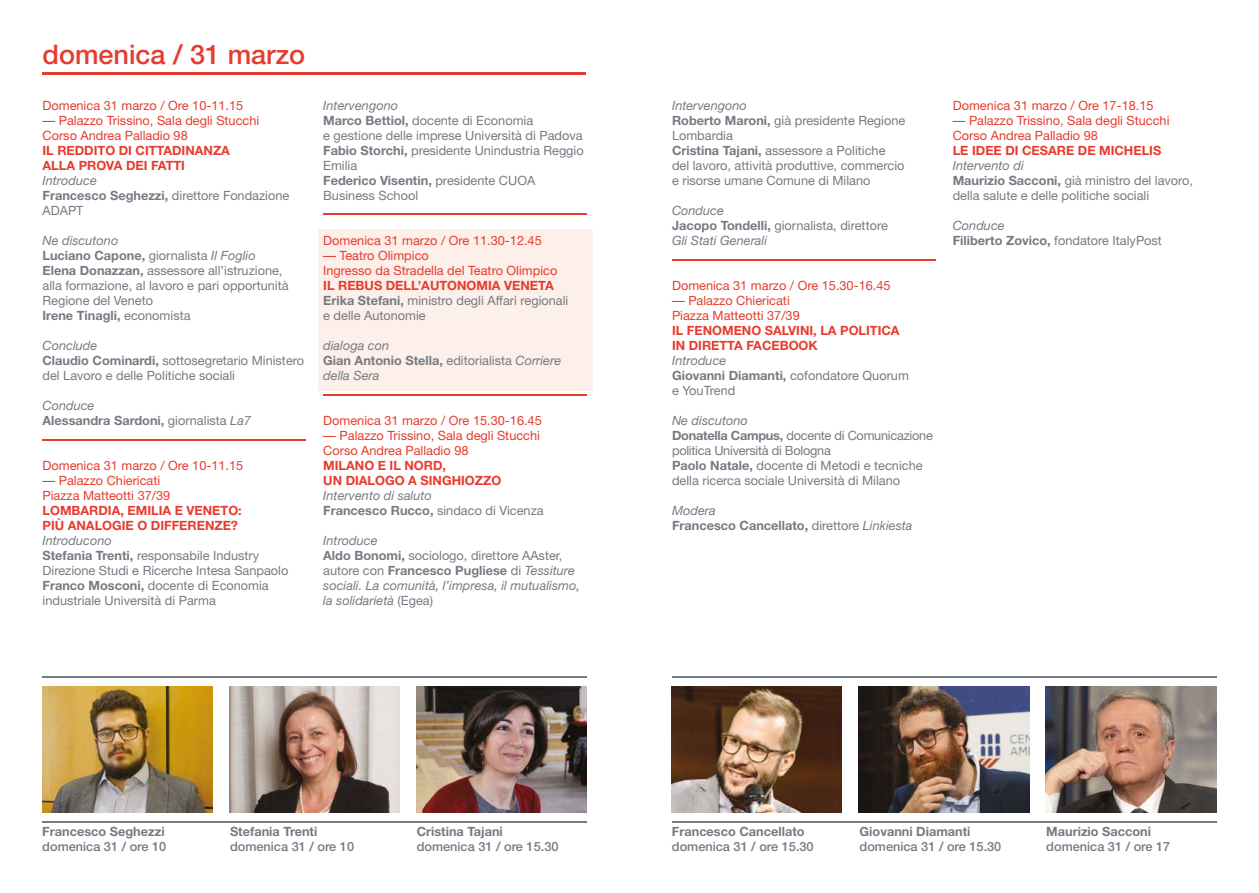
<style>
.page{position:relative;width:1259px;height:893px;background:#fff}
.page>*{position:absolute;margin:0;border:0;box-sizing:border-box;transform-origin:0 0}
.t1{font:500 27px "Helvetica Neue";color:#e63c2e}
.t2{font:12.75px/15px "Helvetica Neue";color:#757b83}
.t3{font:12.75px/15px "Helvetica Neue";color:#e63c2e}
.t4{font:italic 12.75px/15px "Helvetica Neue";color:#757b83}
.t5{font:700 12.75px/15px "Helvetica Neue";color:#e63c2e}
.t6{font:700 12.75px/15px "Helvetica Neue";color:#757b83}
.t7{font:500 12.75px "Helvetica Neue";color:#757b83}
.s1{font-style:italic}
.s2{font-weight:700}
.s3{font-weight:400;font-style:italic}
.s4{font-weight:400}
.s5{font-weight:700;color:#e63c2e}
.s6{font-weight:700;font-style:normal}
.s7{font-style:normal}
</style>
<div class="page">
<hr style="left:43px;top:676px;width:544px;height:2px;background:#757b83">
<hr style="left:672px;top:676px;width:544px;height:2px;background:#757b83">
<hr style="left:43px;top:821px;width:544px;height:2px;background:#757b83">
<hr style="left:672px;top:821px;width:544px;height:2px;background:#757b83">
<div style="left:318px;top:230px;width:275px;height:161px;background:#fdefe9"></div>
<hr style="left:43px;top:439px;width:263px;height:1px;background:#e63c2e">
<hr style="left:323px;top:214px;width:264px;height:1px;background:#e63c2e">
<hr style="left:323px;top:394px;width:264px;height:1px;background:#e63c2e">
<hr style="left:43px;top:72px;width:543px;height:3px;background:#e63c2e">
<img style="left:42px;top:687px;width:170px;height:125px">
<img style="left:229px;top:687px;width:171px;height:125px">
<img style="left:416px;top:687px;width:170px;height:125px">
<hr style="left:672px;top:259px;width:263px;height:1px;background:#e63c2e">
<img style="left:672px;top:687px;width:170px;height:125px">
<img style="left:859px;top:687px;width:170px;height:125px">
<img style="left:1046px;top:687px;width:170px;height:125px">
<h1 class="t1" style="left:43px;top:38px;width:264px">domenica / 31 marzo</h1>
<p class="t3" style="left:43px;top:98px;width:202px">Domenica 31 marzo / Ore 10-11.15</p>
<p class="t3" style="left:43px;top:113px;width:218px">— Palazzo Trissino, Sala degli Stucchi<br>Corso Andrea Palladio 98</p>
<p class="t5" style="left:43px;top:143px;width:189px">IL REDDITO DI CITTADINANZA<br>ALLA PROVA DEI FATTI</p>
<p class="t2" style="left:43px;top:173px;width:248px"><span class="s1">Introduce<br></span><span class="s2">Francesco Seghezzi,</span> direttore Fondazione<br>ADAPT</p>
<p class="t2" style="left:43px;top:233px;width:248px"><span class="s1">Ne discutono<br></span><span class="s2">Luciano Capone,</span> giornalista <span class="s1">Il Foglio<br></span><span class="s2">Elena Donazzan,</span> assessore all’istruzione, alla formazione, al lavoro e pari opportunità<br>Regione del Veneto<br><span class="s2">Irene Tinagli,</span> economista</p>
<p class="t2" style="left:43px;top:338px;width:263px"><span class="s1">Conclude<br></span><span class="s2">Claudio Cominardi,</span> sottosegretario Ministero del Lavoro e delle Politiche sociali</p>
<p class="t6" style="left:43px;top:398px;width:210px"><span class="s3">Conduce<br></span>Alessandra Sardoni, <span class="s4">giornalista</span> <span class="s3">La7</span></p>
<p class="t3" style="left:43px;top:458px;width:202px">Domenica 31 marzo / Ore 10-11.15</p>
<p class="t3" style="left:43px;top:473px;width:129px">— Palazzo Chiericati<br>Piazza Matteotti 37/39</p>
<p class="t5" style="left:43px;top:503px;width:201px">LOMBARDIA, EMILIA E VENETO:<br>PIÙ ANALOGIE O DIFFERENZE?</p>
<p class="t2" style="left:43px;top:533px;width:247px"><span class="s1">Introducono<br></span><span class="s2">Stefania Trenti,</span> responsabile Industry Direzione Studi e Ricerche Intesa Sanpaolo <span class="s2">Franco Mosconi,</span> docente di Economia industriale Università di Parma</p>
<p class="t2" style="left:323px;top:98px;width:262px"><span class="s1">Intervengono<br></span><span class="s2">Marco Bettiol,</span> docente di Economia<br>e gestione delle imprese Università di Padova<br><span class="s2">Fabio Storchi,</span> presidente Unindustria Reggio<br>Emilia<br><span class="s2">Federico Visentin,</span> presidente CUOA<br>Business School</p>
<p class="t3" style="left:323px;top:233px;width:220px">Domenica 31 marzo / Ore 11.30-12.45</p>
<p class="t3" style="left:323px;top:248px;width:236px">— Teatro Olimpico<br>Ingresso da Stradella del Teatro Olimpico</p>
<p class="t2" style="left:323px;top:278px;width:247px"><span class="s5">IL REBUS DELL’AUTONOMIA VENETA<br></span><span class="s2">Erika Stefani,</span> ministro degli Affari regionali e delle Autonomie</p>
<p class="t4" style="left:323px;top:338px;width:240px">dialoga con<br><span class="s6">Gian Antonio Stella,</span> <span class="s7">editorialista</span> Corriere della Sera</p>
<p class="t3" style="left:323px;top:413px;width:220px">Domenica 31 marzo / Ore 15.30-16.45</p>
<p class="t3" style="left:323px;top:428px;width:218px">— Palazzo Trissino, Sala degli Stucchi<br>Corso Andrea Palladio 98</p>
<p class="t5" style="left:323px;top:458px;width:180px">MILANO E IL NORD,<br>UN DIALOGO A SINGHIOZZO</p>
<p class="t4" style="left:323px;top:488px;width:222px">Intervento di saluto<br><span class="s6">Francesco Rucco,</span> <span class="s7">sindaco di Vicenza</span></p>
<p class="t4" style="left:323px;top:533px;width:258px">Introduce<br><span class="s6">Aldo Bonomi,</span> <span class="s7">sociologo, direttore AAster, autore con</span> <span class="s6">Francesco Pugliese</span> <span class="s7">di</span> Tessiture sociali. La comunità, l’impresa, il mutualismo, la solidarietà <span class="s7">(Egea)</span></p>
<p class="t2" style="left:672px;top:98px;width:235px"><span class="s1">Intervengono<br></span><span class="s2">Roberto Maroni,</span> già presidente Regione<br>Lombardia<br><span class="s2">Cristina Tajani,</span> assessore a Politiche del lavoro, attività produttive, commercio e risorse umane Comune di Milano</p>
<p class="t4" style="left:672px;top:203px;width:217px">Conduce<br><span class="s6">Jacopo Tondelli,</span> <span class="s7">giornalista, direttore<br></span>Gli Stati Generali</p>
<p class="t3" style="left:672px;top:278px;width:220px">Domenica 31 marzo / Ore 15.30-16.45</p>
<p class="t3" style="left:672px;top:293px;width:129px">— Palazzo Chiericati<br>Piazza Matteotti 37/39</p>
<p class="t5" style="left:672px;top:323px;width:229px">IL FENOMENO SALVINI, LA POLITICA<br>IN DIRETTA FACEBOOK</p>
<p class="t2" style="left:672px;top:353px;width:238px"><span class="s1">Introduce<br></span><span class="s2">Giovanni Diamanti,</span> cofondatore Quorum e YouTrend</p>
<p class="t2" style="left:672px;top:413px;width:262px"><span class="s1">Ne discutono<br></span><span class="s2">Donatella Campus,</span> docente di Comunicazione politica Università di Bologna<br><span class="s2">Paolo Natale,</span> docente di Metodi e tecniche della ricerca sociale Università di Milano</p>
<p class="t6" style="left:672px;top:503px;width:242px"><span class="s3">Modera<br></span>Francesco Cancellato, <span class="s4">direttore</span> <span class="s3">Linkiesta</span></p>
<p class="t3" style="left:952px;top:98px;width:202px">Domenica 31 marzo / Ore 17-18.15</p>
<p class="t3" style="left:952px;top:113px;width:218px">— Palazzo Trissino, Sala degli Stucchi<br>Corso Andrea Palladio 98</p>
<p class="t5" style="left:952px;top:143px;width:210px">LE IDEE DI CESARE DE MICHELIS</p>
<p class="t2" style="left:952px;top:158px;width:242px"><span class="s1">Intervento di<br></span><span class="s2">Maurizio Sacconi,</span> già ministro del lavoro, della salute e delle politiche sociali</p>
<p class="t2" style="left:952px;top:218px;width:211px"><span class="s1">Conduce<br></span><span class="s2">Filiberto Zovico,</span> fondatore ItalyPost</p>
<p class="t6" style="left:42px;top:824px;width:124px">Francesco Seghezzi</p>
<p class="t7" style="left:42px;top:839px;width:126px">domenica 31 / ore 10</p>
<p class="t6" style="left:230px;top:824px;width:89px">Stefania Trenti</p>
<p class="t7" style="left:230px;top:839px;width:126px">domenica 31 / ore 10</p>
<p class="t6" style="left:417px;top:824px;width:88px">Cristina Tajani</p>
<p class="t7" style="left:417px;top:839px;width:143px">domenica 31 / ore 15.30</p>
<p class="t6" style="left:672px;top:824px;width:134px">Francesco Cancellato</p>
<p class="t7" style="left:672px;top:839px;width:143px">domenica 31 / ore 15.30</p>
<p class="t6" style="left:859px;top:824px;width:112px">Giovanni Diamanti</p>
<p class="t7" style="left:859px;top:839px;width:143px">domenica 31 / ore 15.30</p>
<p class="t6" style="left:1046px;top:824px;width:106px">Maurizio Sacconi</p>
<p class="t7" style="left:1046px;top:839px;width:126px">domenica 31 / ore 17</p>
</div>
